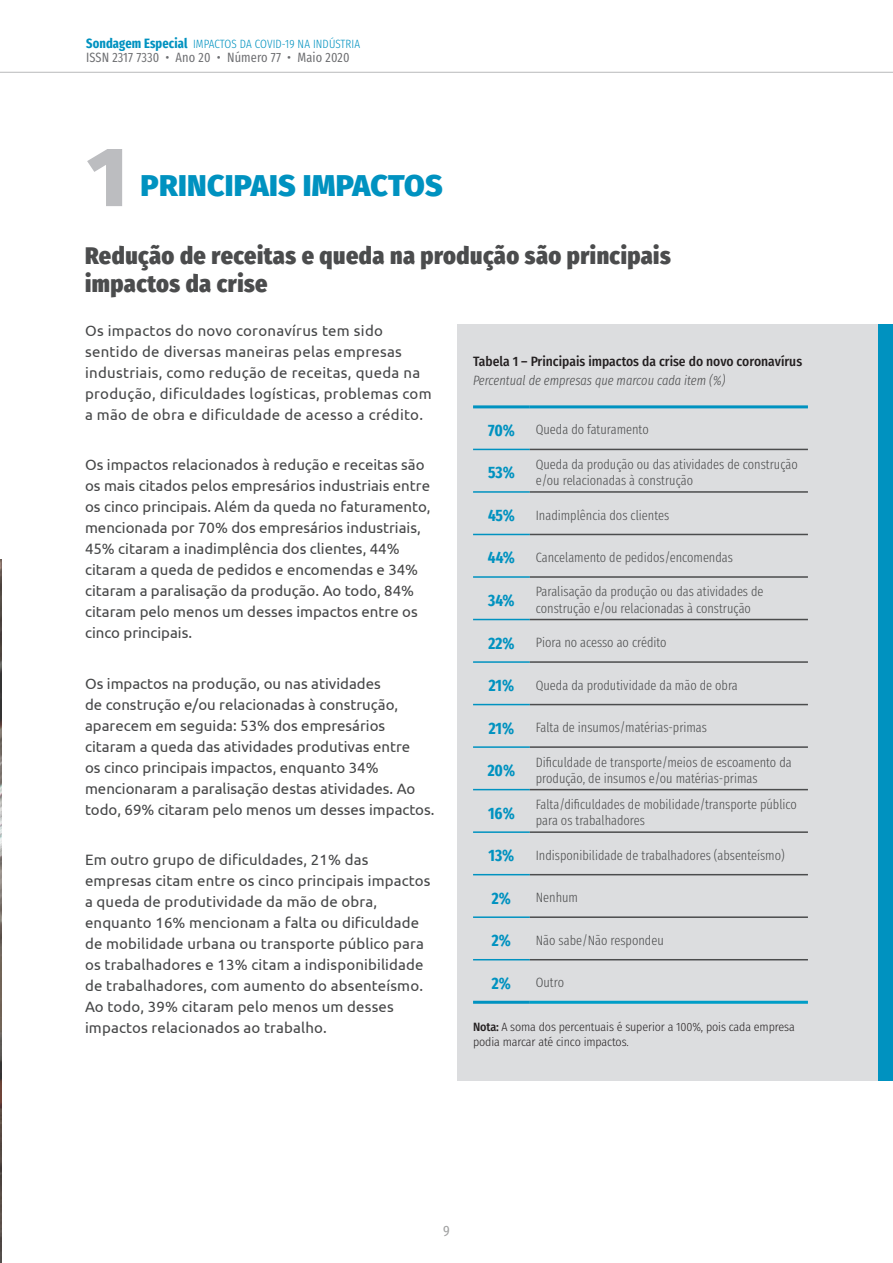
<style>
.page{position:relative;width:893px;height:1263px;background:#fff}
.page>*{position:absolute;margin:0;border:0;box-sizing:border-box;transform-origin:0 0}
.numero_do_titulo_pri{font:800 84px "Fira Sans";color:#bcbdc0}
.titulo_principal{font:800 30px "Fira Sans";letter-spacing:.01em;color:#0092c0}
.Titulo_de_matéria{font:800 24px/28.5px "Fira Sans Condensed";letter-spacing:.02em;color:#4b4c4d}
.subtitulo{font:700 16.5px "Fira Sans Compressed";color:#0092c0}
.texto_corrido{font:15px/21px "Ubuntu";color:#454647}
.texto_corrido-2{font:15px/21px "Ubuntu";letter-spacing:.02em;color:#454647}
.t1{font:15px "Fira Sans Compressed";color:#454647}
.subtitulo-2{font:300 13.5px/16.2px "Fira Sans Compressed";color:#4b4c4d}
.t2{font:500 13.5px "Fira Sans Condensed";color:#231f20}
.t3{font:italic 300 13.5px "Fira Sans Compressed";color:#4b4c4d}
.t4{font:13.5px "Fira Sans Compressed";letter-spacing:.01em;color:#6c6d70}
.Grafico_legenda{font:300 12px/15px "Fira Sans Condensed";letter-spacing:-.01em;color:#231f20}
.t5{font:300 12px "Fira Sans Compressed";letter-spacing:.01em;color:#0092c0}
.s1{font-weight:700;font-size:13.5px}
.s2{font-weight:500}
</style>
<div class="page">
<hr style="left:0;top:72px;width:893px;height:1px;background:#808285">
<div style="left:457px;top:324px;width:436px;height:756px;background:#dcdddf"></div>
<div style="left:878px;top:324px;width:15px;height:756px;background:#0092c0"></div>
<img style="left:0;top:559px;width:1px;height:704px">
<hr style="left:473px;top:449px;width:57px;height:1px;background:#0092c0">
<hr style="left:473px;top:491px;width:57px;height:2px;background:#0092c0">
<hr style="left:473px;top:534px;width:57px;height:1px;background:#0092c0">
<hr style="left:473px;top:576px;width:57px;height:2px;background:#0092c0">
<hr style="left:473px;top:619px;width:57px;height:1px;background:#0092c0">
<hr style="left:473px;top:661px;width:57px;height:2px;background:#0092c0">
<hr style="left:473px;top:704px;width:57px;height:1px;background:#0092c0">
<hr style="left:473px;top:746px;width:57px;height:2px;background:#0092c0">
<hr style="left:473px;top:789px;width:57px;height:1px;background:#0092c0">
<hr style="left:473px;top:831px;width:57px;height:2px;background:#0092c0">
<hr style="left:473px;top:874px;width:57px;height:1px;background:#0092c0">
<hr style="left:473px;top:916px;width:57px;height:2px;background:#0092c0">
<hr style="left:473px;top:959px;width:57px;height:1px;background:#0092c0">
<hr style="left:530px;top:449px;width:278px;height:1px;background:#4b4c4d">
<hr style="left:530px;top:491px;width:278px;height:2px;background:#4b4c4d">
<hr style="left:530px;top:534px;width:278px;height:1px;background:#4b4c4d">
<hr style="left:530px;top:576px;width:278px;height:2px;background:#4b4c4d">
<hr style="left:530px;top:619px;width:278px;height:1px;background:#4b4c4d">
<hr style="left:530px;top:661px;width:278px;height:2px;background:#4b4c4d">
<hr style="left:530px;top:704px;width:278px;height:1px;background:#4b4c4d">
<hr style="left:530px;top:746px;width:278px;height:2px;background:#4b4c4d">
<hr style="left:530px;top:789px;width:278px;height:1px;background:#4b4c4d">
<hr style="left:530px;top:831px;width:278px;height:2px;background:#4b4c4d">
<hr style="left:530px;top:874px;width:278px;height:1px;background:#4b4c4d">
<hr style="left:530px;top:916px;width:278px;height:2px;background:#4b4c4d">
<hr style="left:530px;top:959px;width:278px;height:1px;background:#4b4c4d">
<hr style="left:473px;top:1001px;width:57px;height:3px;background:#0092c0">
<hr style="left:530px;top:1001px;width:278px;height:3px;background:#009dc7">
<hr style="left:473px;top:405px;width:57px;height:3px;background:#0092c0">
<hr style="left:530px;top:405px;width:278px;height:3px;background:#0092c0">
<p class="t5" style="left:86px;top:35px;width:276px"><span class="s1">Sondagem Especial</span> IMPACTOS DA COVID-19 NA INDÚSTRIA</p>
<p class="t4" style="left:86px;top:48px;width:265px">ISSN 2317 7330 • Ano 20 • Número 77 • Maio 2020</p>
<p class="numero_do_titulo_pri" style="left:87px;top:102px;width:42px">1</p>
<p class="titulo_principal" style="left:140px;top:159px;width:304px">PRINCIPAIS IMPACTOS</p>
<p class="Titulo_de_matéria" style="left:85px;top:239px;width:587px">Redução de receitas e queda na produção são principais impactos da crise</p>
<p class="texto_corrido-2" style="left:85px;top:319px;width:348px">Os impactos do novo coronavírus tem sido sentido de diversas maneiras pelas empresas industriais, como redução de receitas, queda na produção, dificuldades logísticas, problemas com a mão de obra e dificuldade de acesso a crédito.</p>
<p class="texto_corrido" style="left:85px;top:454px;width:347px">Os impactos relacionados à redução e receitas são os mais citados pelos empresários industriais entre os cinco principais. Além da queda no faturamento, mencionada por 70% dos empresários industriais, 45% citaram a inadimplência dos clientes, 44% citaram a queda de pedidos e encomendas e 34% citaram a paralisação da produção. Ao todo, 84% citaram pelo menos um desses impactos entre os cinco principais.</p>
<p class="texto_corrido" style="left:85px;top:672px;width:351px">Os impactos na produção, ou nas atividades<br>de construção e/ou relacionadas à construção, aparecem em seguida: 53% dos empresários citaram a queda das atividades produtivas entre<br>os cinco principais impactos, enquanto 34% mencionaram a paralisação destas atividades. Ao todo, 69% citaram pelo menos um desses impactos.</p>
<p class="texto_corrido" style="left:85px;top:849px;width:347px">Em outro grupo de dificuldades, 21% das empresas citam entre os cinco principais impactos a queda de produtividade da mão de obra, enquanto 16% mencionam a falta ou dificuldade de mobilidade urbana ou transporte público para os trabalhadores e 13% citam a indisponibilidade de trabalhadores, com aumento do absenteísmo.<br>Ao todo, 39% citaram pelo menos um desses impactos relacionados ao trabalho.</p>
<p class="t2" style="left:473px;top:350px;width:331px">Tabela 1 – Principais impactos da crise do novo coronavírus</p>
<p class="t3" style="left:473px;top:371px;width:254px">Percentual de empresas que marcou cada item (%)</p>
<p class="subtitulo" style="left:488px;top:416px;width:28px">70%</p>
<p class="subtitulo-2" style="left:536px;top:422px;width:114px">Queda do faturamento</p>
<p class="subtitulo" style="left:488px;top:459px;width:28px">53%</p>
<p class="subtitulo-2" style="left:536px;top:456px;width:263px">Queda da produção ou das atividades de construção e/ou relacionadas à construção</p>
<p class="subtitulo" style="left:488px;top:501px;width:28px">45%</p>
<p class="subtitulo-2" style="left:536px;top:507px;width:135px">Inadimplência dos clientes</p>
<p class="subtitulo" style="left:488px;top:544px;width:29px">44%</p>
<p class="subtitulo-2" style="left:536px;top:549px;width:199px">Cancelamento de pedidos/encomendas</p>
<p class="subtitulo" style="left:488px;top:586px;width:28px">34%</p>
<p class="subtitulo-2" style="left:536px;top:583px;width:229px">Paralisação da produção ou das atividades de construção e/ou relacionadas à construção</p>
<p class="subtitulo" style="left:488px;top:629px;width:27px">22%</p>
<p class="subtitulo-2" style="left:536px;top:634px;width:132px">Piora no acesso ao crédito</p>
<p class="subtitulo" style="left:489px;top:672px;width:27px">21%</p>
<p class="subtitulo-2" style="left:536px;top:677px;width:203px">Queda da produtividade da mão de obra</p>
<p class="subtitulo" style="left:489px;top:714px;width:27px">21%</p>
<p class="subtitulo-2" style="left:536px;top:719px;width:173px">Falta de insumos/matérias-primas</p>
<p class="subtitulo" style="left:488px;top:757px;width:29px">20%</p>
<p class="subtitulo-2" style="left:536px;top:754px;width:257px">Dificuldade de transporte/meios de escoamento da produção, de insumos e/ou matérias-primas</p>
<p class="subtitulo" style="left:488px;top:799px;width:28px">16%</p>
<p class="subtitulo-2" style="left:536px;top:796px;width:263px">Falta/dificuldades de mobilidade/transporte público para os trabalhadores</p>
<p class="subtitulo" style="left:489px;top:842px;width:27px">13%</p>
<p class="subtitulo-2" style="left:536px;top:847px;width:250px">Indisponibilidade de trabalhadores (absenteísmo)</p>
<p class="subtitulo" style="left:492px;top:884px;width:21px">2%</p>
<p class="subtitulo-2" style="left:536px;top:889px;width:44px">Nenhum</p>
<p class="subtitulo" style="left:492px;top:927px;width:21px">2%</p>
<p class="subtitulo-2" style="left:536px;top:932px;width:129px">Não sabe/Não respondeu</p>
<p class="subtitulo" style="left:492px;top:969px;width:21px">2%</p>
<p class="subtitulo-2" style="left:536px;top:974px;width:30px">Outro</p>
<p class="Grafico_legenda" style="left:473px;top:1019px;width:323px"><span class="s2">Nota:</span> A soma dos percentuais é superior a 100%, pois cada empresa podia marcar até cinco impactos.</p>
<p class="t1" style="left:443px;top:1219px;width:8px">9</p>
</div>
